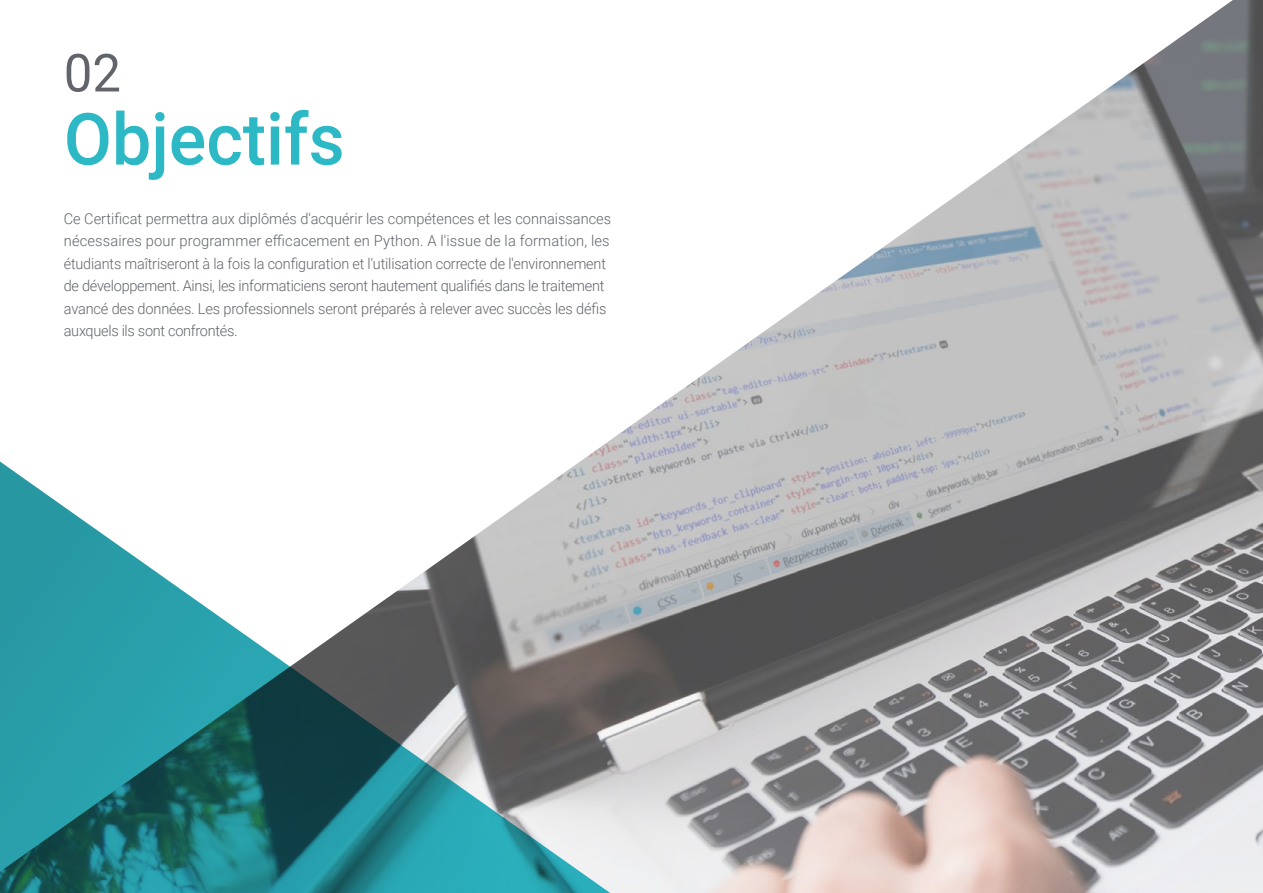
<style>
.page{position:relative;width:1263px;height:893px;background:#fff}
.page>*{position:absolute;margin:0;border:0;box-sizing:border-box;transform-origin:0 0}
.t1{font:500 72px "Roboto";color:#2db8c5}
.t2{font:52.5px "Roboto";color:#61646a}
.t3{font:300 15px/22.5px "Roboto";letter-spacing:-.01em;color:#61646a}
</style>
<div class="page">
<img style="left:602px;top:0;width:661px;height:893px">
<svg style="left:0;top:446px;width:640px;height:447px"></svg>
<h2 class="t2" style="left:64px;top:36px;width:59px">02</h2>
<h1 class="t1" style="left:64px;top:89px;width:282px">Objectifs</h1>
<p class="t3" style="left:64px;top:207px;width:549px">Ce Certificat permettra aux diplômés d'acquérir les compétences et les connaissances nécessaires pour programmer efficacement en Python. A l'issue de la formation, les étudiants maîtriseront à la fois la configuration et l'utilisation correcte de l'environnement de développement. Ainsi, les informaticiens seront hautement qualifiés dans le traitement avancé des données. Les professionnels seront préparés à relever avec succès les défis auxquels ils sont confrontés.</p>
</div>
